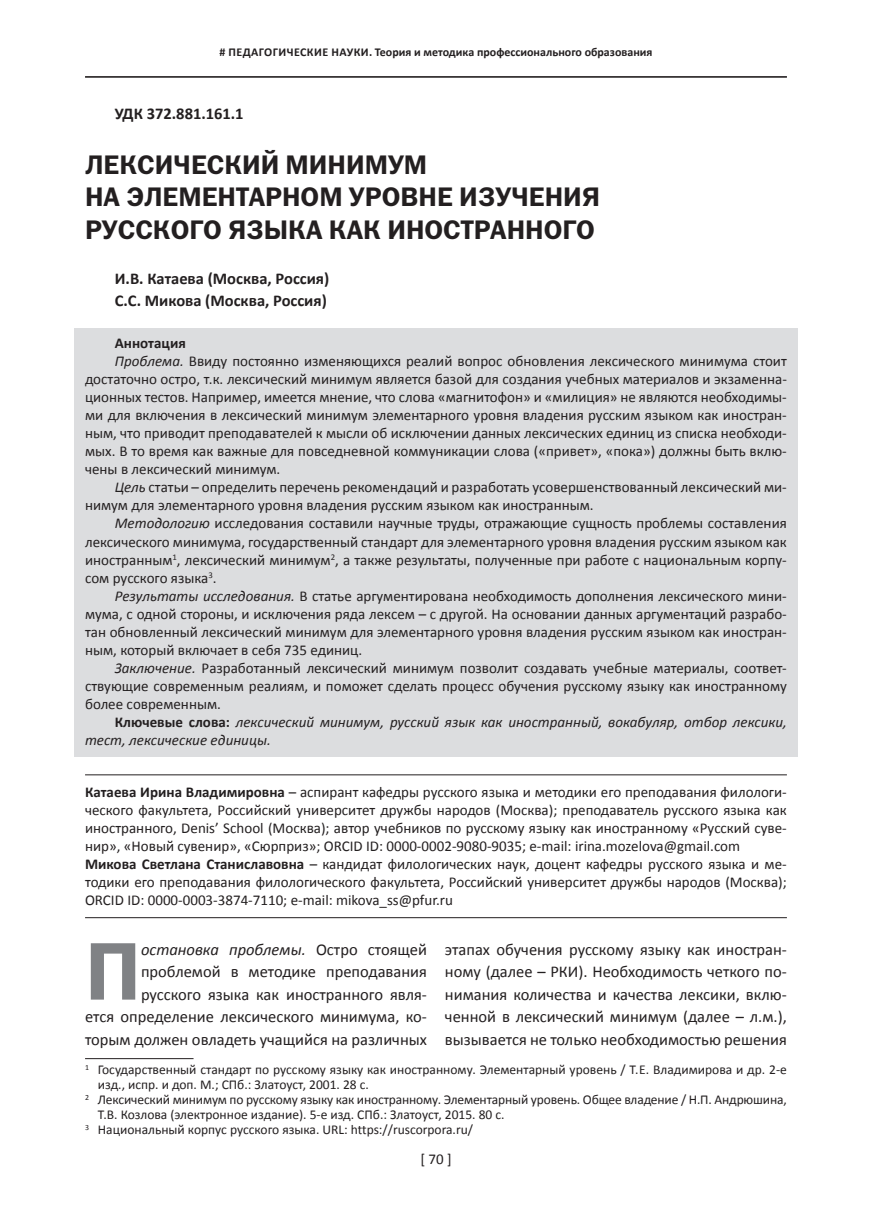
<style>
.page{position:relative;width:872px;height:1221px;background:#fff}
.page>*{position:absolute;margin:0;border:0;box-sizing:border-box;transform-origin:0 0}
.t1{font:82.05px "ez Franklin Goth Demi";color:#808285}
.t2{font:27px/32.4px "ez Franklin Goth Demi";color:#231f20}
.t3{font:16.5px/22.5px "Calibri";color:#231f20;text-align:right}
.t4{font:700 16.5px/22.5px "Calibri";color:#231f20}
.t5{font:15px/18px "Calibri";color:#231f20}
.t6{font:italic 15px "Calibri";color:#231f20}
.t7{font:700 15px "Calibri";color:#231f20}
.t8{font:13.5px "Calibri";color:#231f20}
.t9{font:700 12px "Calibri";color:#231f20}
.s1{font-style:italic}
.s2{font-weight:700;font-style:normal}
.s3{font-weight:700}
</style>
<div class="page">
<hr style="left:85px;top:76px;width:702px;height:1px;background:#231f20">
<hr style="left:85px;top:77px;width:702px;height:1px;background:#231f20">
<div style="left:74px;top:327px;width:723px;height:429px;background:#dcdddf"></div>
<hr style="left:85px;top:774px;width:702px;height:1px;background:#231f20">
<hr style="left:85px;top:917px;width:702px;height:1px;background:#231f20">
<hr style="left:85px;top:1058px;width:108px;height:1px;background:#231f20">
<p class="t9" style="left:219px;top:45px;width:434px"># ПЕДАГОГИЧЕСКИЕ НАУКИ. Теория и методика профессионального образования</p>
<p class="t4" style="left:115px;top:102px;width:130px">УДК 372.881.161.1</p>
<h2 class="t2" style="left:85px;top:148px;width:516px">ЛЕКСИЧЕСКИЙ МИНИМУМ<br>НА ЭЛЕМЕНТАРНОМ УРОВНЕ ИЗУЧЕНИЯ<br>РУССКОГО ЯЗЫКА КАК ИНОСТРАННОГО</h2>
<p class="t4" style="left:115px;top:267px;width:216px">И.В. Катаева (Москва, Россия)<br>С.С. Микова (Москва, Россия)</p>
<p class="t7" style="left:115px;top:334px;width:72px">Аннотация</p>
<p class="t5" style="left:115px;top:352px;width:673px"><span class="s1">Проблема.</span> Ввиду постоянно изменяющихся реалий вопрос обновления лексического минимума стоит</p>
<p class="t5" style="left:85px;top:370px;width:703px">достаточно остро, т.к. лексический минимум является базой для создания учебных материалов и экзаменна-</p>
<p class="t5" style="left:85px;top:388px;width:703px">ционных тестов. Например, имеется мнение, что слова «магнитофон» и «милиция» не являются необходимы-</p>
<p class="t5" style="left:85px;top:406px;width:703px">ми для включения в лексический минимум элементарного уровня владения русским языком как иностран-</p>
<p class="t5" style="left:85px;top:424px;width:703px">ным, что приводит преподавателей к мысли об исключении данных лексических единиц из списка необходи-</p>
<p class="t5" style="left:85px;top:442px;width:703px">мых. В то время как важные для повседневной коммуникации слова («привет», «пока») должны быть вклю-</p>
<p class="t5" style="left:85px;top:460px;width:197px">чены в лексический минимум.</p>
<p class="t5" style="left:115px;top:478px;width:673px"><span class="s1">Цель</span> статьи – определить перечень рекомендаций и разработать усовершенствованный лексический ми-</p>
<p class="t5" style="left:85px;top:496px;width:510px">нимум для элементарного уровня владения русским языком как иностранным.</p>
<p class="t5" style="left:115px;top:514px;width:673px"><span class="s1">Методологию</span> исследования составили научные труды, отражающие сущность проблемы составления</p>
<p class="t5" style="left:85px;top:532px;width:703px">лексического минимума, государственный стандарт для элементарного уровня владения русским языком как</p>
<p class="t5" style="left:85px;top:550px;width:703px">иностранным<sup>1</sup>, лексический минимум<sup>2</sup>, а также результаты, полученные при работе с национальным корпу-</p>
<p class="t5" style="left:85px;top:568px;width:133px">сом русского языка<sup>3</sup>.</p>
<p class="t5" style="left:115px;top:586px;width:673px"><span class="s1">Результаты исследования.</span> В статье аргументирована необходимость дополнения лексического мини-</p>
<p class="t5" style="left:85px;top:604px;width:703px">мума, с одной стороны, и исключения ряда лексем – с другой. На основании данных аргументаций разрабо-</p>
<p class="t5" style="left:85px;top:622px;width:703px">тан обновленный лексический минимум для элементарного уровня владения русским языком как иностран-</p>
<p class="t5" style="left:85px;top:640px;width:279px">ным, который включает в себя 735 единиц.</p>
<p class="t5" style="left:115px;top:658px;width:673px"><span class="s1">Заключение.</span> Разработанный лексический минимум позволит создавать учебные материалы, соответ-</p>
<p class="t5" style="left:85px;top:676px;width:703px">ствующие современным реалиям, и поможет сделать процесс обучения русскому языку как иностранному</p>
<p class="t5" style="left:85px;top:694px;width:137px">более современным.</p>
<p class="t6" style="left:115px;top:711px;width:673px"><span class="s2">Ключевые слова:</span> лексический минимум, русский язык как иностранный, вокабуляр, отбор лексики,</p>
<p class="t6" style="left:85px;top:729px;width:187px">тест, лексические единицы.</p>
<p class="t5" style="left:85px;top:783px;width:703px"><span class="s3">Катаева Ирина Владимировна</span> – аспирант кафедры русского языка и методики его преподавания филологи&shy;ческого факультета, Российский университет дружбы народов (Москва); преподаватель русского языка как иностранного, Denis’ School (Москва); автор учебников по русскому языку как иностранному «Русский суве&shy;нир», «Новый сувенир», «Сюрприз»; ORCID ID: 0000-0002-9080-9035; e-mail: irina.mozelova@gmail.com <span class="s3">Микова Светлана Станиславовна</span> – кандидат филологических наук, доцент кафедры русского языка и ме&shy;тодики его преподавания филологического факультета, Российский университет дружбы народов (Москва); ORCID ID: 0000-0003-3874-7110; e-mail: mikova_ss@pfur.ru</p>
<p class="t3" style="left:85px;top:937px;width:343px"><span class="s1">остановка проблемы.</span> Остро стоящей проблемой в методике преподавания русского языка как иностранного явля-<br>ется определение лексического минимума, ко&shy;торым должен овладеть учащийся на различных</p>
<p class="t3" style="left:445px;top:937px;width:343px;text-align:justify">этапах обучения русскому языку как иностран&shy;ному (далее – РКИ). Необходимость четкого по&shy;нимания количества и качества лексики, вклю&shy;ченной в лексический минимум (далее – л.м.), вызывается не только необходимостью решения</p>
<h1 class="t1" style="left:85px;top:924px;width:57px">П</h1>
<p class="t8" style="left:85px;top:1061px;width:703px"><sup>1</sup> Государственный стандарт по русскому языку как иностранному. Элементарный уровень / Т.е. Владимирова и др. 2-е</p>
<p class="t8" style="left:98px;top:1076px;width:273px">изд., испр. и доп. М.; СПб.: Златоуст, 2001. 28 с.</p>
<p class="t8" style="left:85px;top:1091px;width:703px"><sup>2</sup> Лексический минимум по русскому языку как иностранному. Элементарный уровень. Общее владение / Н.П. Андрюшина,</p>
<p class="t8" style="left:98px;top:1106px;width:408px">Т.В. Козлова (электронное издание). 5-е изд. СПб.: Златоуст, 2015. 80 с.</p>
<p class="t8" style="left:85px;top:1121px;width:389px"><sup>3</sup> Национальный корпус русского языка. URL: https://ruscorpora.ru/</p>
<p class="t5" style="left:420px;top:1150px;width:33px">[ 70 ]</p>
</div>
